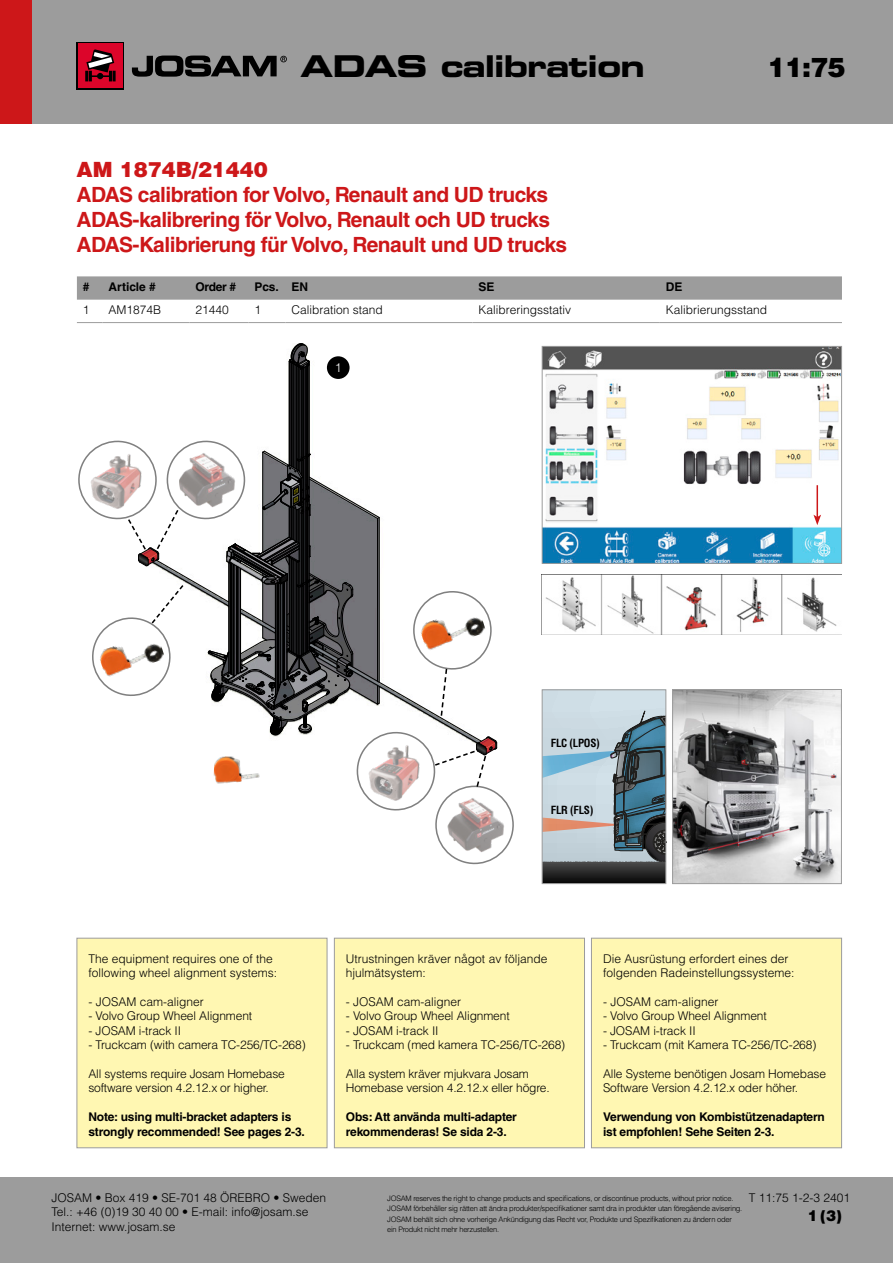
<style>
.page{position:relative;width:893px;height:1263px;background:#fff}
.page>*{position:absolute;margin:0;border:0;box-sizing:border-box;transform-origin:0 0}
.t1{font:30px "Eurostile LT Std Bold Ex 2";letter-spacing:-.03em;color:#000}
.t2{font:900 27px "Helvetica LT Std";color:#000}
.Productsheet_SubHeading{font:700 21px "Helvetica LT Std";letter-spacing:-.025em;color:#cd1719}
.Productsheet_Heading{font:900 21px "Helvetica LT Std";color:#cd1719}
.t3{font:900 15px "Helvetica LT Std";color:#000}
.t4{font:300 12.45px "Helvetica LT Std";color:#fff}
.Productsheet_BodyText{font:300 12px/14.4px "Helvetica LT Std";letter-spacing:-.01em;color:#000}
.Productsheet_BodyText-2{font:700 12px/14.4px "Helvetica LT Std";letter-spacing:-.015em;color:#000}
.Productsheet_TableHeading{font:700 12px "Helvetica LT Std";color:#000}
.t5{font:700 condensed 10.95px "Helvetica LT Std";letter-spacing:-.025em;color:#000}
.t6{font:300 7.5px/10.5px "Helvetica LT Std";letter-spacing:-.03em;color:#000}
</style>
<div class="page">
<div style="left:0;top:0;width:893px;height:123px;background:#9c9c9c"></div>
<div style="left:0;top:0;width:32px;height:123px;background:#cd1719"></div>
<div style="left:0;top:1178px;width:893px;height:85px;background:#9c9c9c"></div>
<div style="left:77px;top:42px;width:47px;height:48px;background:#000"></div>
<div style="left:78px;top:43px;width:45px;height:45px;background:#dc052a"></div>
<svg style="left:85px;top:49px;width:31px;height:32px"></svg>
<svg style="left:132px;top:56px;width:155px;height:21px"></svg>
<div style="left:77px;top:938px;width:250px;height:210px;background:#fff7b2;border:1px solid #9c9c9c"></div>
<div style="left:334px;top:938px;width:251px;height:210px;background:#fff7b2;border:1px solid #9c9c9c"></div>
<div style="left:591px;top:938px;width:251px;height:210px;background:#fff7b2;border:1px solid #9c9c9c"></div>
<svg style="left:77px;top:276px;width:765px;height:24px;background:#9f9f9f"></svg>
<svg style="left:77px;top:322px;width:26px;height:1px"></svg>
<hr style="left:103px;top:322px;width:87px;height:1px;background:#9c9c9c">
<hr style="left:190px;top:322px;width:59px;height:1px;background:#9c9c9c">
<hr style="left:249px;top:322px;width:36px;height:1px;background:#9c9c9c">
<hr style="left:285px;top:322px;width:188px;height:1px;background:#9c9c9c">
<hr style="left:473px;top:322px;width:187px;height:1px;background:#9c9c9c">
<hr style="left:660px;top:322px;width:182px;height:1px;background:#9c9c9c">
<img style="left:674px;top:691px;width:166px;height:191px">
<div style="left:672px;top:689px;width:170px;height:195px;border:1px solid #9c9c9c"></div>
<svg style="left:544px;top:690px;width:123px;height:194px;background:#8e9fa8"></svg>
<div style="left:542px;top:689px;width:124px;height:195px;border:1px solid #9c9c9c"></div>
<hr style="left:296px;top:365px;width:1px;height:104px;background:#000">
<hr style="left:295px;top:365px;width:1px;height:103px;background:#000">
<hr style="left:293px;top:364px;width:1px;height:103px;background:#000">
<hr style="left:292px;top:363px;width:1px;height:103px;background:#000">
<hr style="left:291px;top:362px;width:1px;height:104px;background:#000">
<hr style="left:307px;top:366px;width:1px;height:88px;background:#000">
<hr style="left:306px;top:366px;width:1px;height:90px;background:#000">
<hr style="left:305px;top:367px;width:1px;height:89px;background:#000">
<hr style="left:303px;top:368px;width:1px;height:89px;background:#000">
<hr style="left:302px;top:369px;width:1px;height:89px;background:#000">
<hr style="left:301px;top:369px;width:1px;height:90px;background:#000">
<hr style="left:299px;top:367px;width:1px;height:93px;background:#000">
<hr style="left:298px;top:367px;width:1px;height:93px;background:#000">
<hr style="left:297px;top:366px;width:1px;height:93px;background:#000">
<svg style="left:289px;top:343px;width:21px;height:27px"></svg>
<hr style="left:289px;top:361px;width:1px;height:104px;background:#000">
<hr style="left:309px;top:361px;width:1px;height:93px;background:#000">
<div style="left:327px;top:356px;width:23px;height:23px;background:#000;border-radius:50%"></div>
<img style="left:544px;top:348px;width:296px;height:214px">
<div style="left:542px;top:346px;width:300px;height:218px;border:1px solid #9c9c9c"></div>
<hr style="left:816px;top:485px;width:2px;height:32px;background:#cd1719">
<svg style="left:813px;top:515px;width:8px;height:10px"></svg>
<svg style="left:78px;top:435px;width:436px;height:430px"></svg>
<img style="left:542px;top:574px;width:300px;height:61px">
<h1 class="t1" style="left:301px;top:45px;width:346px">ADAS calibration</h1>
<p class="Productsheet_Heading" style="left:77px;top:155px;width:193px">AM 1874B/21440</p>
<p class="Productsheet_SubHeading" style="left:77px;top:182px;width:473px">ADAS calibration for Volvo, Renault and UD trucks</p>
<p class="Productsheet_SubHeading" style="left:77px;top:207px;width:475px">ADAS-kalibrering för Volvo, Renault och UD trucks</p>
<p class="Productsheet_SubHeading" style="left:77px;top:232px;width:492px">ADAS-Kalibrierung für Volvo, Renault und UD trucks</p>
<h2 class="t2" style="left:768px;top:49px;width:79px">11:75</h2>
<p class="Productsheet_TableHeading" style="left:83px;top:279px;width:8px">#</p>
<p class="Productsheet_TableHeading" style="left:109px;top:279px;width:49px">Article #</p>
<p class="Productsheet_TableHeading" style="left:196px;top:279px;width:42px">Order #</p>
<p class="Productsheet_TableHeading" style="left:255px;top:279px;width:26px">Pcs.</p>
<p class="Productsheet_TableHeading" style="left:291px;top:279px;width:18px">EN</p>
<p class="Productsheet_TableHeading" style="left:479px;top:279px;width:18px">SE</p>
<p class="Productsheet_TableHeading" style="left:666px;top:279px;width:18px">DE</p>
<p class="Productsheet_BodyText" style="left:83px;top:303px;width:8px">1</p>
<p class="Productsheet_BodyText" style="left:109px;top:303px;width:54px">AM1874B</p>
<p class="Productsheet_BodyText" style="left:196px;top:303px;width:35px">21440</p>
<p class="Productsheet_BodyText" style="left:255px;top:303px;width:8px">1</p>
<p class="Productsheet_BodyText" style="left:291px;top:303px;width:93px">Calibration stand</p>
<p class="Productsheet_BodyText" style="left:479px;top:303px;width:94px">Kalibreringsstativ</p>
<p class="Productsheet_BodyText" style="left:666px;top:303px;width:103px">Kalibrierungsstand</p>
<p class="t4" style="left:335px;top:359px;width:8px">1</p>
<p class="t5" style="left:551px;top:736px;width:51px">FLC (LPOS)</p>
<p class="t5" style="left:551px;top:803px;width:44px">FLR (FLS)</p>
<p class="Productsheet_BodyText" style="left:88px;top:951px;width:190px">The equipment requires one of the following wheel alignment systems:</p>
<p class="Productsheet_BodyText" style="left:88px;top:994px;width:117px">- JOSAM cam-aligner</p>
<p class="Productsheet_BodyText" style="left:88px;top:1009px;width:165px">- Volvo Group Wheel Alignment</p>
<p class="Productsheet_BodyText" style="left:88px;top:1023px;width:94px">- JOSAM i-track II</p>
<p class="Productsheet_BodyText" style="left:88px;top:1037px;width:219px">- Truckcam (with camera TC-256/TC-268)</p>
<p class="Productsheet_BodyText" style="left:88px;top:1066px;width:198px">All systems require Josam Homebase software version 4.2.12.x or higher.</p>
<p class="Productsheet_BodyText-2" style="left:88px;top:1109px;width:218px">Note: using multi-bracket adapters is strongly recommended! See pages 2-3.</p>
<p class="Productsheet_BodyText" style="left:346px;top:951px;width:203px">Utrustningen kräver något av följande hjulmätsystem:</p>
<p class="Productsheet_BodyText" style="left:346px;top:994px;width:117px">- JOSAM cam-aligner</p>
<p class="Productsheet_BodyText" style="left:346px;top:1009px;width:165px">- Volvo Group Wheel Alignment</p>
<p class="Productsheet_BodyText" style="left:346px;top:1023px;width:94px">- JOSAM i-track II</p>
<p class="Productsheet_BodyText" style="left:346px;top:1037px;width:221px">- Truckcam (med kamera TC-256/TC-268)</p>
<p class="Productsheet_BodyText" style="left:346px;top:1066px;width:205px">Alla system kräver mjukvara Josam<br>Homebase version 4.2.12.x eller högre.</p>
<p class="Productsheet_BodyText-2" style="left:346px;top:1109px;width:172px">Obs: Att använda multi-adapter rekommenderas! Se sida 2-3.</p>
<p class="Productsheet_BodyText" style="left:603px;top:951px;width:193px">Die Ausrüstung erfordert eines der folgenden Radeinstellungssysteme:</p>
<p class="Productsheet_BodyText" style="left:603px;top:994px;width:117px">- JOSAM cam-aligner</p>
<p class="Productsheet_BodyText" style="left:603px;top:1009px;width:165px">- Volvo Group Wheel Alignment</p>
<p class="Productsheet_BodyText" style="left:603px;top:1023px;width:94px">- JOSAM i-track II</p>
<p class="Productsheet_BodyText" style="left:603px;top:1037px;width:215px">- Truckcam (mit Kamera TC-256/TC-268)</p>
<p class="Productsheet_BodyText" style="left:603px;top:1066px;width:225px">Alle Systeme benötigen Josam Homebase<br>Software Version 4.2.12.x oder höher.</p>
<p class="Productsheet_BodyText-2" style="left:603px;top:1109px;width:223px">Verwendung von Kombistützenadaptern ist empfohlen! Sehe Seiten 2-3.</p>
<p class="Productsheet_BodyText" style="left:51px;top:1190px;width:276px">JOSAM • Box 419 • SE-701 48 ÖREBRO • Sweden<br>Tel.: +46 (0)19 30 40 00 • E-mail: info@josam.se<br>Internet: www.josam.se</p>
<p class="Productsheet_BodyText" style="left:749px;top:1190px;width:103px">T 11:75 1-2-3 2401</p>
<p class="t6" style="left:387px;top:1192px;width:357px">JOSAM reserves the right to change products and specifications, or discontinue products, without prior notice.<br>JOSAM förbehåller sig rätten att ändra produkter/specifikationer samt dra in produkter utan föregående avisering.<br>JOSAM behält sich ohne vorherige Ankündigung das Recht vor, Produkte und Spezifikationen zu ändern oder ein Produkt nicht mehr herzustellen.</p>
<p class="t3" style="left:808px;top:1205px;width:36px">1 (3)</p>
</div>
